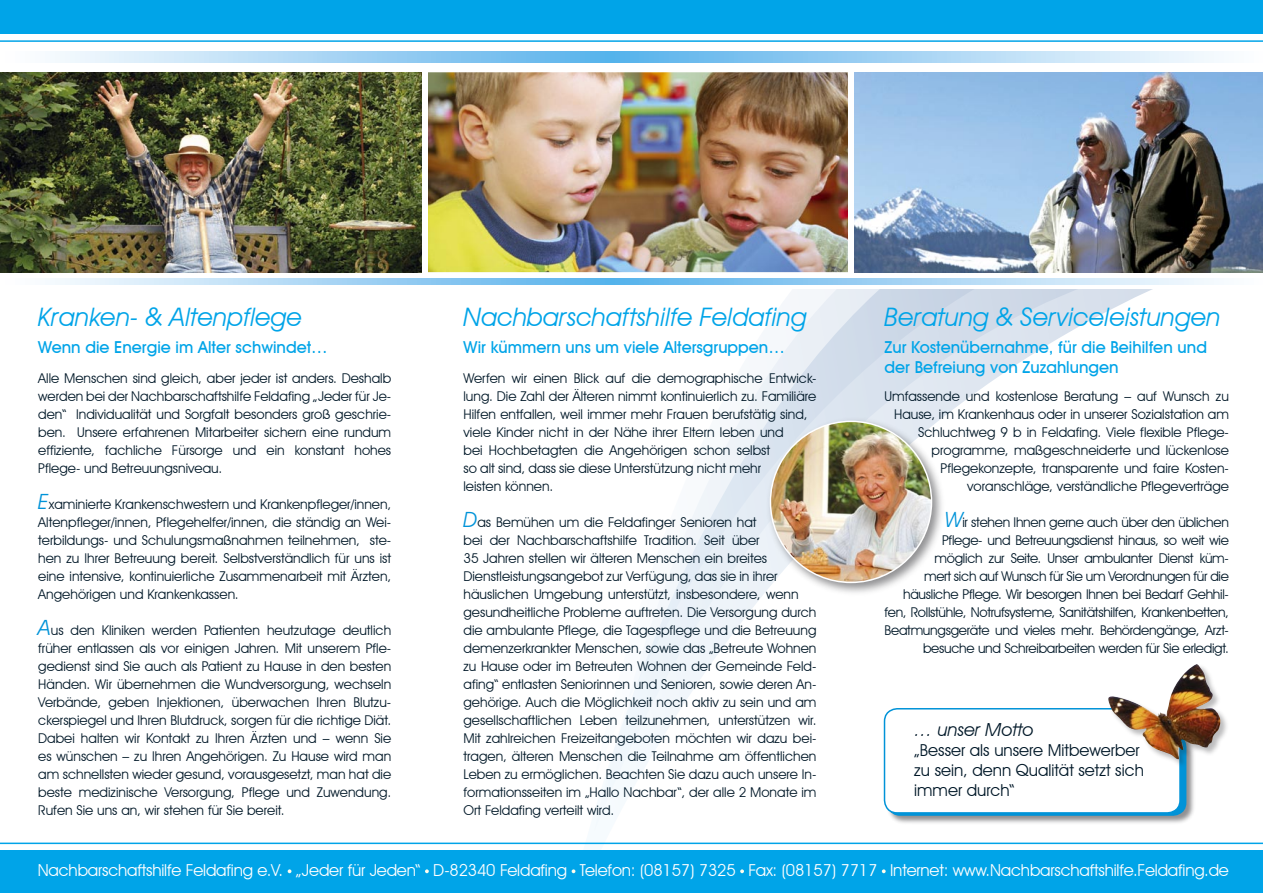
<style>
.page{position:relative;width:1263px;height:893px;background:#fff}
.page>*{position:absolute;margin:0;border:0;box-sizing:border-box;transform-origin:0 0}
.Kursiv_-_gross_-_blau_Kopie{font:italic 25.5px "Avant Garde IT Cby BT";color:#00a4e8}
.Kursiv_-_gross_-_blau_Kopie-2{font:italic 18px "Avant Garde IT Cby BT";color:#001828}
.Kursiv_-_gross_-_blau_Kopie-3{font:16.5px "Avant Garde IT Cby BT";letter-spacing:-.01em;color:#fff}
.Kursiv_-_gross_-_blau_Kopie-4{font:500 16.5px/19.8px "Avant Garde IT Cby BT";color:#00a4e8}
.Kursiv_-_gross_-_blau_Kopie-5{font:16.5px "Avant Garde IT Cby BT";color:#001828}
.Kursiv_-_gross_-_blau_Kopie-6{font:13.5px/18px "Avant Garde IT Cby BT";color:#001828;text-align:justify}
.Kursiv_-_gross_-_blau_Kopie-7{font:13.5px/18px "Avant Garde IT Cby BT";letter-spacing:-.02em;color:#001828;text-align:right}
.s1{font-style:italic;font-size:21px;color:#0093d8}
</style>
<div class="page">
<svg style="left:594px;top:272px;width:559px;height:508px"></svg>
<div style="left:782px;top:0;width:481px;height:288px;background:#fff"></div>
<div style="left:0;top:0;width:1263px;height:34px;background:#00a4e8"></div>
<hr style="left:0;top:40px;width:1263px;height:2px;background:#00a4e8">
<div style="left:0;top:850px;width:1263px;height:43px;background:#00a4e8"></div>
<hr style="left:0;top:843px;width:1263px;height:1px;background:#00a4e8">
<div style="left:886px;top:709px;width:310px;height:117px;background:#212125;opacity:.5"></div>
<svg style="left:883px;top:707px;width:304px;height:108px"></svg>
<img style="left:0;top:72px;width:1263px;height:200px">
<div style="left:423px;top:69px;width:5px;height:205px;background:#fff"></div>
<div style="left:848px;top:69px;width:5px;height:205px;background:#fff"></div>
<svg style="left:288px;top:869px;width:3px;height:4px"></svg>
<svg style="left:425px;top:869px;width:4px;height:4px"></svg>
<svg style="left:572px;top:869px;width:3px;height:4px"></svg>
<svg style="left:740px;top:869px;width:4px;height:4px"></svg>
<svg style="left:882px;top:869px;width:4px;height:4px"></svg>
<div style="left:1107px;top:664px;width:123px;height:104px;background:#212125;opacity:.3"></div>
<img style="left:1107px;top:664px;width:114px;height:95px">
<div style="left:764px;top:415px;width:182px;height:182px;background:#212125;opacity:.5"></div>
<img style="left:770px;top:421px;width:161px;height:161px;border-radius:50%">
<svg style="left:50px;top:51px;width:1169px;height:12px;background:#a7d5f4"></svg>
<svg style="left:50px;top:279px;width:1169px;height:6px;background:#a7d5f4"></svg>
<p class="Kursiv_-_gross_-_blau_Kopie" style="left:38px;top:301px;width:265px">Kranken- &amp; Altenpflege</p>
<p class="Kursiv_-_gross_-_blau_Kopie" style="left:463px;top:301px;width:345px">Nachbarschaftshilfe Feldafing</p>
<p class="Kursiv_-_gross_-_blau_Kopie" style="left:884px;top:301px;width:337px">Beratung &amp; Serviceleistungen</p>
<p class="Kursiv_-_gross_-_blau_Kopie-4" style="left:38px;top:337px;width:291px">Wenn die Energie im Alter schwindet…</p>
<p class="Kursiv_-_gross_-_blau_Kopie-6" style="left:38px;top:369px;width:354px">Alle Menschen sind gleich, aber jeder ist anders. Deshalb werden bei der Nachbarschaftshilfe Feldafing „Jeder für Je&shy;den“ Individualität und Sorgfalt besonders groß geschrie&shy;ben. Unsere erfahrenen Mitarbeiter sichern eine rundum effiziente, fachliche Fürsorge und ein konstant hohes Pflege- und Betreuungsniveau.</p>
<p class="Kursiv_-_gross_-_blau_Kopie-6" style="left:38px;top:495px;width:354px"><span class="s1">E</span>xaminierte Krankenschwestern und Krankenpfleger/innen, Altenpfleger/innen, Pflegehelfer/innen, die ständig an Wei&shy;terbildungs- und Schulungsmaßnahmen teilnehmen, ste&shy;hen zu Ihrer Betreuung bereit. Selbstverständlich für uns ist eine intensive, kontinuierliche Zusammenarbeit mit Ärzten, Angehörigen und Krankenkassen.</p>
<p class="Kursiv_-_gross_-_blau_Kopie-6" style="left:38px;top:621px;width:354px"><span class="s1">A</span>us den Kliniken werden Patienten heutzutage deutlich früher entlassen als vor einigen Jahren. Mit unserem Pfle&shy;gedienst sind Sie auch als Patient zu Hause in den besten Händen. Wir übernehmen die Wundversorgung, wechseln Verbände, geben Injektionen, überwachen Ihren Blutzu&shy;ckerspiegel und Ihren Blutdruck, sorgen für die richtige Diät.<br>Dabei halten wir Kontakt zu Ihren Ärzten und – wenn Sie es wünschen – zu Ihren Angehörigen. Zu Hause wird man am schnellsten wieder gesund, vorausgesetzt, man hat die beste medizinische Versorgung, Pflege und Zuwendung.<br>Rufen Sie uns an, wir stehen für Sie bereit.</p>
<p class="Kursiv_-_gross_-_blau_Kopie-4" style="left:463px;top:337px;width:323px">Wir kümmern uns um viele Altersgruppen…</p>
<p class="Kursiv_-_gross_-_blau_Kopie-6" style="left:463px;top:369px;width:354px;text-align:left">Werfen wir einen Blick auf die demographische Entwick&shy;lung. Die Zahl der Älteren nimmt kontinuierlich zu. Familiäre Hilfen entfallen, weil immer mehr Frauen berufstätig sind, viele Kinder nicht in der Nähe ihrer Eltern leben und<br>bei Hochbetagten die Angehörigen schon selbst<br>so alt sind, dass sie diese Unterstützung nicht mehr<br>leisten können.</p>
<p class="Kursiv_-_gross_-_blau_Kopie-6" style="left:463px;top:513px;width:354px;text-align:left"><span class="s1">D</span>as Bemühen um die Feldafinger Senioren hat<br>bei der Nachbarschaftshilfe Tradition. Seit über<br>35 Jahren stellen wir älteren Menschen ein breites Dienstleistungsangebot zur Verfügung, das sie in ihrer häuslichen Umgebung unterstützt, insbesondere, wenn gesundheitliche Probleme auftreten. Die Versorgung durch die ambulante Pflege, die Tagespflege und die Betreuung demenzerkrankter Menschen, sowie das „Betreute Wohnen zu Hause oder im Betreuten Wohnen der Gemeinde Feld&shy;afing“ entlasten Seniorinnen und Senioren, sowie deren An&shy;gehörige. Auch die Möglichkeit noch aktiv zu sein und am gesellschaftlichen Leben teilzunehmen, unterstützen wir.<br>Mit zahlreichen Freizeitangeboten möchten wir dazu bei&shy;tragen, älteren Menschen die Teilnahme am öffentlichen Leben zu ermöglichen. Beachten Sie dazu auch unsere In&shy;formationsseiten im „Hallo Nachbar“, der alle 2 Monate im Ort Feldafing verteilt wird.</p>
<p class="Kursiv_-_gross_-_blau_Kopie-4" style="left:884px;top:337px;width:324px">Zur Kostenübernahme, für die Beihilfen und der Befreiung von Zuzahlungen</p>
<p class="Kursiv_-_gross_-_blau_Kopie-6" style="left:884px;top:387px;width:346px;text-align:right">Umfassende und kostenlose Beratung – auf Wunsch zu Hause, im Krankenhaus oder in unserer Sozialstation am Schluchtweg 9 b in Feldafing. Viele flexible Pflege&shy;programme, maßgeschneiderte und lückenlose Pflegekonzepte, transparente und faire Kosten&shy;voranschläge, verständliche Pflegeverträge</p>
<p class="Kursiv_-_gross_-_blau_Kopie-7" style="left:884px;top:513px;width:346px"><span class="s1">W</span>ir stehen Ihnen gerne auch über den üblichen<br>Pflege- und Betreuungsdienst hinaus, so weit wie<br>möglich zur Seite. Unser ambulanter Dienst küm-<br>mert sich auf Wunsch für Sie um Verordnungen für die häusliche Pflege. Wir besorgen Ihnen bei Bedarf Gehhil&shy;fen, Rollstühle, Notrufsysteme, Sanitätshilfen, Krankenbetten, Beatmungsgeräte und vieles mehr. Behördengänge, Arzt&shy;besuche und Schreibarbeiten werden für Sie erledigt.</p>
<p class="Kursiv_-_gross_-_blau_Kopie-2" style="left:914px;top:719px;width:121px">… unser Motto</p>
<p class="Kursiv_-_gross_-_blau_Kopie-5" style="left:914px;top:740px;width:227px">„Besser als unsere Mitbewerber</p>
<p class="Kursiv_-_gross_-_blau_Kopie-5" style="left:914px;top:760px;width:231px">zu sein, denn Qualität setzt sich</p>
<p class="Kursiv_-_gross_-_blau_Kopie-5" style="left:914px;top:780px;width:102px">immer durch“</p>
<p class="Kursiv_-_gross_-_blau_Kopie-3" style="left:38px;top:860px;width:1193px">Nachbarschaftshilfe Feldafing e.V. „Jeder für Jeden“ D-82340 Feldafing Telefon: (08157) 7325 Fax: (08157) 7717 Internet: www.Nachbarschaftshilfe.Feldafing.de</p>
</div>
